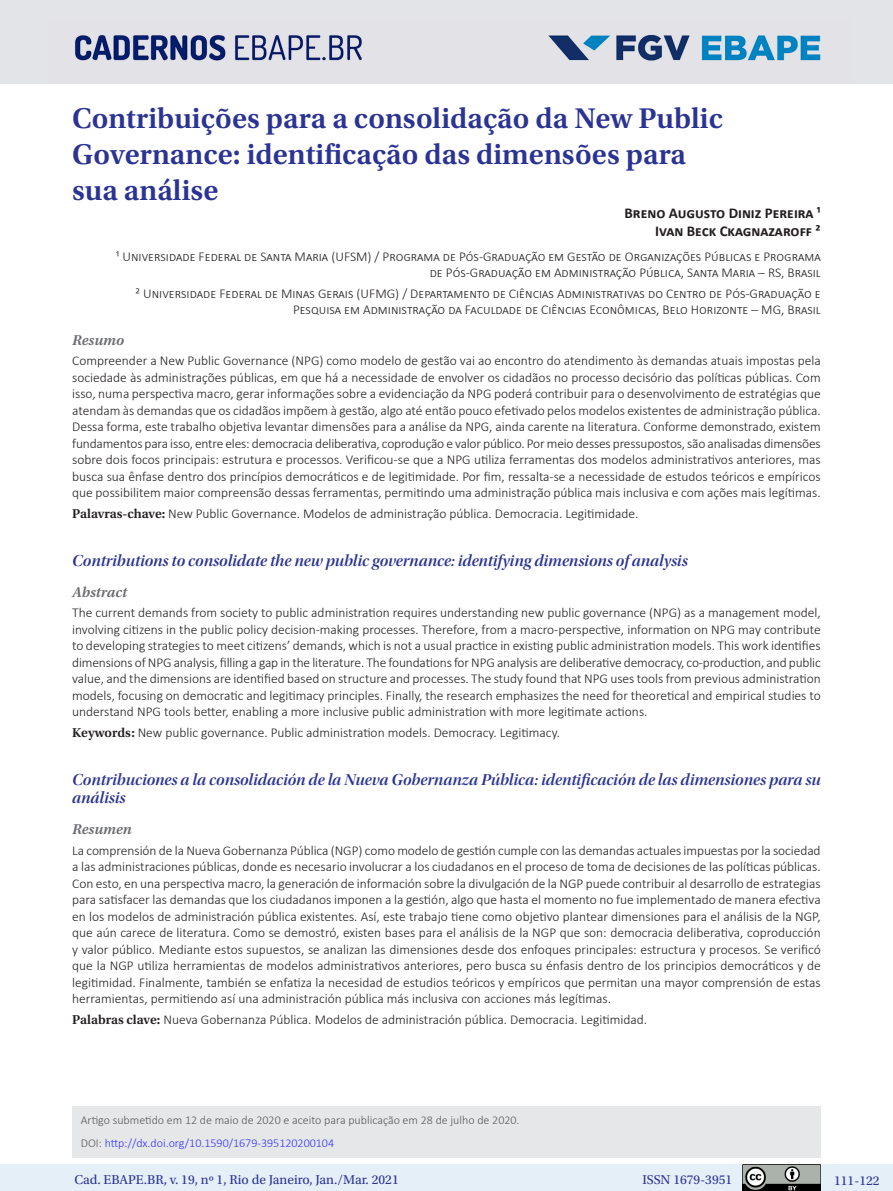
<style>
.page{position:relative;width:893px;height:1191px;background:#fff}
.page>*{position:absolute;margin:0;border:0;box-sizing:border-box;transform-origin:0 0}
._01_título_PT{font:600 30px/36px "Utopia Std";color:#2b3393}
._03_3_1_título_IN{font:16.5px/18px "Utopia Std Semibold Disp It";color:#2b3393}
._02_autores{font:700 15px "Calibri";color:#231f20}
._03_0_titulo_resumo{font:italic 600 15px "Utopia Std";color:#6c6d70}
._03_1_1_resumo_PT{font:300 13.5px/16.5px "Calibri";color:#231f20;text-align:justify}
._03_3_2_resumo_IN{font:300 13.5px/16.5px "Calibri";color:#231f20;text-align:justify}
._02_autores_-_tit{font:300 13.5px/16.2px "Calibri";color:#231f20;text-align:right}
._03_1_2_palavras-cha{font:300 13.5px "Calibri";color:#231f20}
._03_1_2_Keywords{font:300 13.5px "Calibri";color:#231f20}
.t1{font:13.5px "Utopia Std";color:#2b3393}
._06_3_nota_de_rodape{font:300 12px "Calibri";color:#57585a}
._06_3_nota_de_rodape-2{font:300 12px "Calibri";color:#33f}
.s1{font-family:"Utopia Std";font-weight:600}
.s2{color:#57585a}
</style>
<div class="page">
<div style="left:0;top:1164px;width:893px;height:27px;background:#e4eff8"></div>
<img style="left:743px;top:1164px;width:78px;height:27px">
<div style="left:0;top:0;width:893px;height:84px;background:#e3e4e8"></div>
<img style="left:74px;top:34px;width:747px;height:27px">
<div style="left:72px;top:1106px;width:749px;height:51px;background:#e6e7e9"></div>
<p class="_01_título_PT" style="left:72px;top:101px;width:652px">Contribuições para a consolidação da New Public<br>Governance: identificação das dimensões para sua análise</p>
<p class="_02_autores" style="left:624px;top:203px;width:198px">Breno Augusto Diniz Pereira ¹</p>
<p class="_02_autores" style="left:655px;top:221px;width:167px">Ivan Beck Ckagnazaroff ²</p>
<p class="_02_autores_-_tit" style="left:116px;top:248px;width:706px">¹ Universidade Federal de Santa Maria (UFSM) / Programa de Pós-Graduação em Gestão de Organizações Públicas e Programa de Pós-Graduação em Administração Pública, Santa Maria – RS, Brasil</p>
<p class="_02_autores_-_tit" style="left:136px;top:285px;width:687px">² Universidade Federal de Minas Gerais (UFMG) / Departamento de Ciências Administrativas do Centro de Pós-Graduação e<br>Pesquisa em Administração da Faculdade de Ciências Econômicas, Belo Horizonte – MG, Brasil</p>
<p class="_03_0_titulo_resumo" style="left:72px;top:331px;width:53px">Resumo</p>
<p class="_03_1_1_resumo_PT" style="left:72px;top:352px;width:750px">Compreender a New Public Governance (NPG) como modelo de gestão vai ao encontro do atendimento às demandas atuais impostas pela sociedade às administrações públicas, em que há a necessidade de envolver os cidadãos no processo decisório das políticas públicas. Com isso, numa perspectiva macro, gerar informações sobre a evidenciação da NPG poderá contribuir para o desenvolvimento de estratégias que atendam às demandas que os cidadãos impõem à gestão, algo até então pouco efetivado pelos modelos existentes de administração pública.<br>Dessa forma, este trabalho objetiva levantar dimensões para a análise da NPG, ainda carente na literatura. Conforme demonstrado, existem fundamentos para isso, entre eles: democracia deliberativa, coprodução e valor público. Por meio desses pressupostos, são analisadas dimensões sobre dois focos principais: estrutura e processos. Verificou-se que a NPG utiliza ferramentas dos modelos administrativos anteriores, mas busca sua ênfase dentro dos princípios democráticos e de legitimidade. Por fim, ressalta-se a necessidade de estudos teóricos e empíricos que possibilitem maior compreensão dessas ferramentas, permitindo uma administração pública mais inclusiva e com ações mais legítimas.</p>
<p class="_03_1_2_Keywords" style="left:72px;top:505px;width:568px"><span class="s1">Palavras-chave:</span> New Public Governance. Modelos de administração pública. Democracia. Legitimidade.</p>
<p class="_03_3_1_título_IN" style="left:72px;top:552px;width:617px">Contributions to consolidate the new public governance: identifying dimensions of analysis</p>
<p class="_03_0_titulo_resumo" style="left:72px;top:583px;width:57px">Abstract</p>
<p class="_03_3_2_resumo_IN" style="left:72px;top:604px;width:750px">The current demands from society to public administration requires understanding new public governance (NPG) as a management model, involving citizens in the public policy decision-making processes. Therefore, from a macro-perspective, information on NPG may contribute to developing strategies to meet citizens’ demands, which is not a usual practice in existing public administration models. This work identifies dimensions of NPG analysis, filling a gap in the literature. The foundations for NPG analysis are deliberative democracy, co-production, and public value, and the dimensions are identified based on structure and processes. The study found that NPG uses tools from previous administration models, focusing on democratic and legitimacy principles. Finally, the research emphasizes the need for theoretical and empirical studies to understand NPG tools better, enabling a more inclusive public administration with more legitimate actions.</p>
<p class="_03_1_2_palavras-cha" style="left:72px;top:724px;width:489px"><span class="s1">Keywords:</span> New public governance. Public administration models. Democracy. Legitimacy.</p>
<p class="_03_3_1_título_IN" style="left:72px;top:771px;width:750px">Contribuciones a la consolidación de la Nueva Gobernanza Pública: identificación de las dimensiones para su análisis</p>
<p class="_03_0_titulo_resumo" style="left:72px;top:820px;width:61px">Resumen</p>
<p class="_03_1_1_resumo_PT" style="left:72px;top:841px;width:750px">La comprensión de la Nueva Gobernanza Pública (NGP) como modelo de gestión cumple con las demandas actuales impuestas por la sociedad a las administraciones públicas, donde es necesario involucrar a los ciudadanos en el proceso de toma de decisiones de las políticas públicas.<br>Con esto, en una perspectiva macro, la generación de información sobre la divulgación de la NGP puede contribuir al desarrollo de estrategias para satisfacer las demandas que los ciudadanos imponen a la gestión, algo que hasta el momento no fue implementado de manera efectiva en los modelos de administración pública existentes. Así, este trabajo tiene como objetivo plantear dimensiones para el análisis de la NGP, que aún carece de literatura. Como se demostró, existen bases para el análisis de la NGP que son: democracia deliberativa, coproducción y valor público. Mediante estos supuestos, se analizan las dimensiones desde dos enfoques principales: estructura y procesos. Se verificó que la NGP utiliza herramientas de modelos administrativos anteriores, pero busca su énfasis dentro de los principios democráticos y de legitimidad. Finalmente, también se enfatiza la necesidad de estudios teóricos y empíricos que permitan una mayor comprensión de estas herramientas, permitiendo así una administración pública más inclusiva con acciones más legítimas.</p>
<p class="_03_1_2_palavras-cha" style="left:72px;top:1011px;width:576px"><span class="s1">Palabras clave:</span> Nueva Gobernanza Pública. Modelos de administración pública. Democracia. Legitimidad.</p>
<p class="_06_3_nota_de_rodape" style="left:81px;top:1112px;width:440px">Artigo submetido em 12 de maio de 2020 e aceito para publicação em 28 de julho de 2020.</p>
<p class="_06_3_nota_de_rodape-2" style="left:81px;top:1135px;width:255px"><span class="s2">DOI:</span> http://dx.doi.org/10.1590/1679-395120200104</p>
<p class="t1" style="left:74px;top:1172px;width:326px">Cad. EBAPE.BR, v. 19, nº 1, Rio de Janeiro, Jan./Mar. 2021</p>
<p class="t1" style="left:642px;top:1172px;width:91px">ISSN 1679-3951</p>
<p class="t1" style="left:834px;top:1173px;width:47px">111-122</p>
</div>
